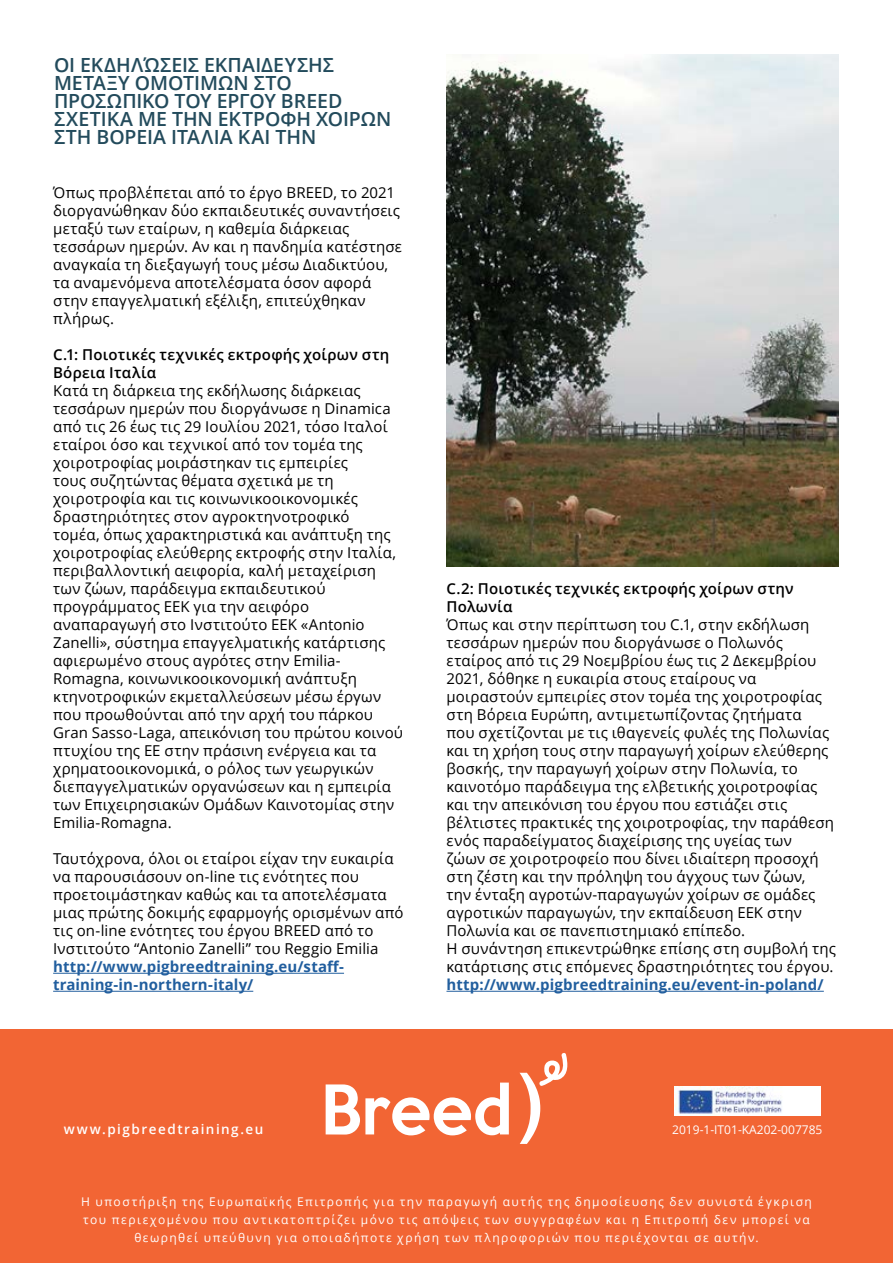
<style>
.page{position:relative;width:893px;height:1263px;background:#fff}
.page>*{position:absolute;margin:0;border:0;box-sizing:border-box;transform-origin:0 0}
.t1{font:600 19.5px/18px "Open Sans";color:#234b5c}
.t2{font:15px/18px "Open Sans";letter-spacing:.015em;color:#000}
.t3{font:700 15px/18px "Open Sans";letter-spacing:.005em;color:#215e9e}
.t4{font:600 15px/18px "Open Sans";letter-spacing:.015em;color:#000}
.t5{font:600 13.5px "Open Sans";letter-spacing:.11em;color:#fff}
.t6{font:12px/18px "Open Sans";letter-spacing:.125em;color:#fff;text-align:center}
.t7{font:12px "Open Sans";color:#fff}
</style>
<div class="page">
<div style="left:0;top:1029px;width:893px;height:234px;background:#f26534"></div>
<svg style="left:326px;top:1082px;width:183px;height:53px"></svg>
<svg style="left:520px;top:1053px;width:48px;height:91px"></svg>
<img style="left:675px;top:1086px;width:146px;height:29px">
<hr style="left:53px;top:973px;width:291px;height:1px;background:#215e9e">
<hr style="left:53px;top:991px;width:200px;height:1px;background:#215e9e">
<img style="left:446px;top:54px;width:393px;height:513px">
<hr style="left:446px;top:991px;width:378px;height:1px;background:#215e9e">
<h1 class="t1" style="left:54px;top:56px;width:339px">ΟΙ ΕΚΔΗΛΏΣΕΙΣ ΕΚΠΑΙΔΕΥΣΗΣ<br>ΜΕΤΑΞΥ ΟΜΟΤΙΜΩΝ ΣΤΟ<br>ΠΡΟΣΩΠΙΚΟ ΤΟΥ ΕΡΓΟΥ BREED<br>ΣΧΕΤΙΚΑ ΜΕ ΤΗΝ ΕΚΤΡΟΦΗ ΧΟΙΡΩΝ<br>ΣΤΗ ΒΟΡΕΙΑ ΙΤΑΛΙΑ ΚΑΙ ΤΗΝ</h1>
<p class="t2" style="left:53px;top:183px;width:350px">Όπως προβλέπεται από το έργο BREED, το 2021 διοργανώθηκαν δύο εκπαιδευτικές συναντήσεις μεταξύ των εταίρων, η καθεμία διάρκειας τεσσάρων ημερών. Αν και η πανδημία κατέστησε αναγκαία τη διεξαγωγή τους μέσω Διαδικτύου, τα αναμενόμενα αποτελέσματα όσον αφορά στην επαγγελματική εξέλιξη, επιτεύχθηκαν πλήρως.</p>
<p class="t4" style="left:53px;top:345px;width:338px">C.1: Ποιοτικές τεχνικές εκτροφής χοίρων στη<br>Βόρεια Ιταλία</p>
<p class="t2" style="left:53px;top:381px;width:351px">Κατά τη διάρκεια της εκδήλωσης διάρκειας τεσσάρων ημερών που διοργάνωσε η Dinamica από τις 26 έως τις 29 Ιουλίου 2021, τόσο Ιταλοί εταίροι όσο και τεχνικοί από τον τομέα της χοιροτροφίας μοιράστηκαν τις εμπειρίες<br>τους συζητώντας θέματα σχετικά με τη χοιροτροφία και τις κοινωνικοοικονομικές δραστηριότητες στον αγροκτηνοτροφικό<br>τομέα, όπως χαρακτηριστικά και ανάπτυξη της χοιροτροφίας ελεύθερης εκτροφής στην Ιταλία, περιβαλλοντική αειφορία, καλή μεταχείριση των ζώων, παράδειγμα εκπαιδευτικού προγράμματος ΕΕΚ για την αειφόρο αναπαραγωγή στο Ινστιτούτο ΕΕΚ «Antonio Zanelli», σύστημα επαγγελματικής κατάρτισης αφιερωμένο στους αγρότες στην Emilia-Romagna, κοινωνικοοικονομική ανάπτυξη κτηνοτροφικών εκμεταλλεύσεων μέσω έργων που προωθούνται από την αρχή του πάρκου Gran Sasso-Laga, απεικόνιση του πρώτου κοινού πτυχίου της ΕΕ στην πράσινη ενέργεια και τα χρηματοοικονομικά, ο ρόλος των γεωργικών διεπαγγελματικών οργανώσεων και η εμπειρία των Επιχειρησιακών Ομάδων Καινοτομίας στην Emilia-Romagna.</p>
<p class="t2" style="left:53px;top:849px;width:352px">Ταυτόχρονα, όλοι οι εταίροι είχαν την ευκαιρία να παρουσιάσουν on-line τις ενότητες που προετοιμάστηκαν καθώς και τα αποτελέσματα μιας πρώτης δοκιμής εφαρμογής ορισμένων από τις on-line ενότητες του έργου BREED από το Ινστιτούτο “Antonio Zanelli” του Reggio Emilia</p>
<p class="t3" style="left:53px;top:957px;width:292px">http://www.pigbreedtraining.eu/staff&shy;training-in-northern-italy/</p>
<p class="t4" style="left:446px;top:579px;width:349px">C.2: Ποιοτικές τεχνικές εκτροφής χοίρων στην<br>Πολωνία</p>
<p class="t2" style="left:446px;top:615px;width:391px">Όπως και στην περίπτωση του C.1, στην εκδήλωση τεσσάρων ημερών που διοργάνωσε ο Πολωνός εταίρος από τις 29 Νοεμβρίου έως τις 2 Δεκεμβρίου 2021, δόθηκε η ευκαιρία στους εταίρους να μοιραστούν εμπειρίες στον τομέα της χοιροτροφίας στη Βόρεια Ευρώπη, αντιμετωπίζοντας ζητήματα<br>που σχετίζονται με τις ιθαγενείς φυλές της Πολωνίας και τη χρήση τους στην παραγωγή χοίρων ελεύθερης βοσκής, την παραγωγή χοίρων στην Πολωνία, το καινοτόμο παράδειγμα της ελβετικής χοιροτροφίας και την απεικόνιση του έργου που εστιάζει στις βέλτιστες πρακτικές της χοιροτροφίας, την παράθεση ενός παραδείγματος διαχείρισης της υγείας των<br>ζώων σε χοιροτροφείο που δίνει ιδιαίτερη προσοχή στη ζέστη και την πρόληψη του άγχους των ζώων,<br>την ένταξη αγροτών-παραγωγών χοίρων σε ομάδες αγροτικών παραγωγών, την εκπαίδευση ΕΕΚ στην Πολωνία και σε πανεπιστημιακό επίπεδο.<br>Η συνάντηση επικεντρώθηκε επίσης στη συμβολή της κατάρτισης στις επόμενες δραστηριότητες του έργου.</p>
<p class="t3" style="left:446px;top:975px;width:379px">http://www.pigbreedtraining.eu/event-in-poland/</p>
<p class="t5" style="left:64px;top:1120px;width:201px">www.pigbreedtraining.eu</p>
<p class="t7" style="left:672px;top:1121px;width:152px">2019-1-IT01-KA202-007785</p>
<p class="t6" style="left:81px;top:1192px;width:732px">Η υποστήριξη της Ευρωπαϊκής Επιτροπής για την παραγωγή αυτής της δημοσίευσης δεν συνιστά έγκριση του περιεχομένου που αντικατοπτρίζει μόνο τις απόψεις των συγγραφέων και η Επιτροπή δεν μπορεί να θεωρηθεί υπεύθυνη για οποιαδήποτε χρήση των πληροφοριών που περιέχονται σε αυτήν.</p>
</div>
